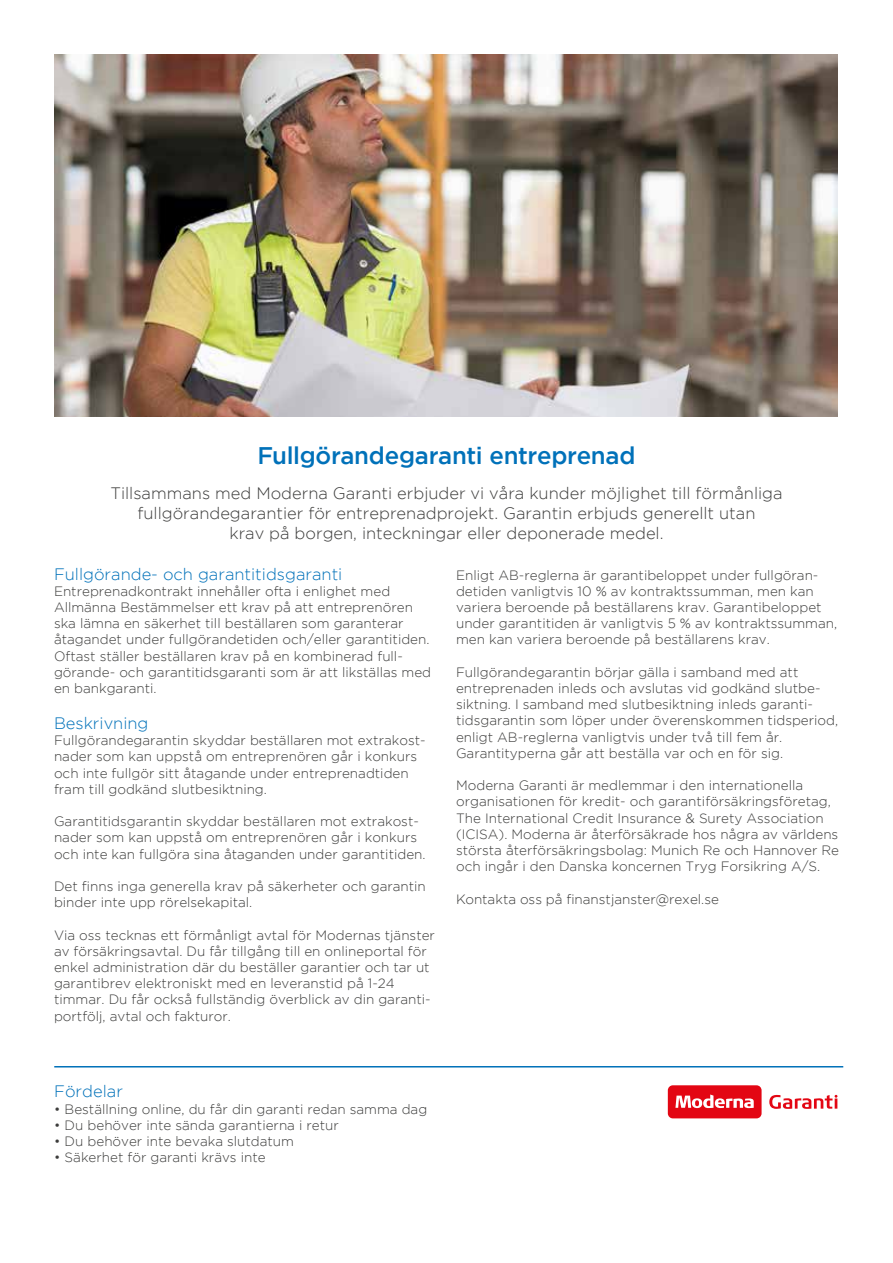
<style>
.page{position:relative;width:893px;height:1263px;background:#fff}
.page>*{position:absolute;margin:0;border:0;box-sizing:border-box;transform-origin:0 0}
.t1{font:500 24px "Gotham";letter-spacing:-.01em;color:#0071b9}
.t2{font:300 16.5px/19.8px "Gotham";color:#3c3c3b;text-align:center}
.t3{font:300 16.5px "Gotham";color:#0071b9}
.t4{font:300 13.5px/16.2px "Gotham";color:#3c3c3b}
</style>
<div class="page">
<img style="left:54px;top:54px;width:783px;height:363px">
<div style="left:668px;top:1085px;width:94px;height:33px;background:#e30613;border-radius:5px"></div>
<svg style="left:675px;top:1094px;width:79px;height:14px"></svg>
<svg style="left:769px;top:1095px;width:68px;height:14px"></svg>
<hr style="left:54px;top:1066px;width:789px;height:1px;background:#0071b9">
<h1 class="t1" style="left:257px;top:441px;width:380px">Fullgörandegaranti entreprenad</h1>
<p class="t2" style="left:110px;top:483px;width:674px">Tillsammans med Moderna Garanti erbjuder vi våra kunder möjlighet till förmånliga fullgörandegarantier för entreprenadprojekt. Garantin erbjuds generellt utan<br>krav på borgen, inteckningar eller deponerade medel.</p>
<p class="t4" style="left:456px;top:566px;width:383px">Enligt AB-reglerna är garantibeloppet under fullgöran&shy;detiden vanligtvis 10 % av kontraktssumman, men kan variera beroende på beställarens krav. Garantibeloppet under garantitiden är vanligtvis 5 % av kontraktssumman, men kan variera beroende på beställarens krav.</p>
<p class="t4" style="left:456px;top:664px;width:384px">Fullgörandegarantin börjar gälla i samband med att entreprenaden inleds och avslutas vid godkänd slutbe&shy;siktning. I samband med slutbesiktning inleds garanti&shy;tidsgarantin som löper under överenskommen tidsperiod, enligt AB-reglerna vanligtvis under två till fem år.<br>Garantityperna går att beställa var och en för sig.</p>
<p class="t4" style="left:456px;top:777px;width:385px">Moderna Garanti är medlemmar i den internationella organisationen för kredit- och garantiförsäkringsföretag, The International Credit Insurance &amp; Surety Association (ICISA). Moderna är återförsäkrade hos några av världens största återförsäkringsbolag: Munich Re och Hannover Re och ingår i den Danska koncernen Tryg Forsikring A/S.</p>
<p class="t4" style="left:456px;top:890px;width:264px">Kontakta oss på finanstjanster@rexel.se</p>
<p class="t3" style="left:54px;top:565px;width:290px">Fullgörande- och garantitidsgaranti</p>
<p class="t4" style="left:54px;top:583px;width:379px">Entreprenadkontrakt innehåller ofta i enlighet med Allmänna Bestämmelser ett krav på att entreprenören ska lämna en säkerhet till beställaren som garanterar åtagandet under fullgörandetiden och/eller garantitiden.<br>Oftast ställer beställaren krav på en kombinerad full&shy;görande- och garantitidsgaranti som är att likställas med en bankgaranti.</p>
<p class="t3" style="left:54px;top:714px;width:96px">Beskrivning</p>
<p class="t4" style="left:54px;top:732px;width:373px">Fullgörandegarantin skyddar beställaren mot extrakost&shy;nader som kan uppstå om entreprenören går i konkurs och inte fullgör sitt åtagande under entreprenadtiden fram till godkänd slutbesiktning.</p>
<p class="t4" style="left:54px;top:813px;width:373px">Garantitidsgarantin skyddar beställaren mot extrakost&shy;nader som kan uppstå om entreprenören går i konkurs och inte kan fullgöra sina åtaganden under garantitiden.</p>
<p class="t4" style="left:54px;top:878px;width:373px">Det finns inga generella krav på säkerheter och garantin binder inte upp rörelsekapital.</p>
<p class="t4" style="left:54px;top:927px;width:382px">Via oss tecknas ett förmånligt avtal för Modernas tjänster av försäkringsavtal. Du får tillgång till en onlineportal för enkel administration där du beställer garantier och tar ut garantibrev elektroniskt med en leveranstid på 1-24 timmar. Du får också fullständig överblick av din garanti&shy;portfölj, avtal och fakturor.</p>
<p class="t3" style="left:54px;top:1082px;width:70px">Fördelar</p>
<p class="t4" style="left:54px;top:1100px;width:375px">• Beställning online, du får din garanti redan samma dag</p>
<p class="t4" style="left:54px;top:1117px;width:286px">• Du behöver inte sända garantierna i retur</p>
<p class="t4" style="left:54px;top:1133px;width:241px">• Du behöver inte bevaka slutdatum</p>
<p class="t4" style="left:54px;top:1149px;width:213px">• Säkerhet för garanti krävs inte</p>
</div>
